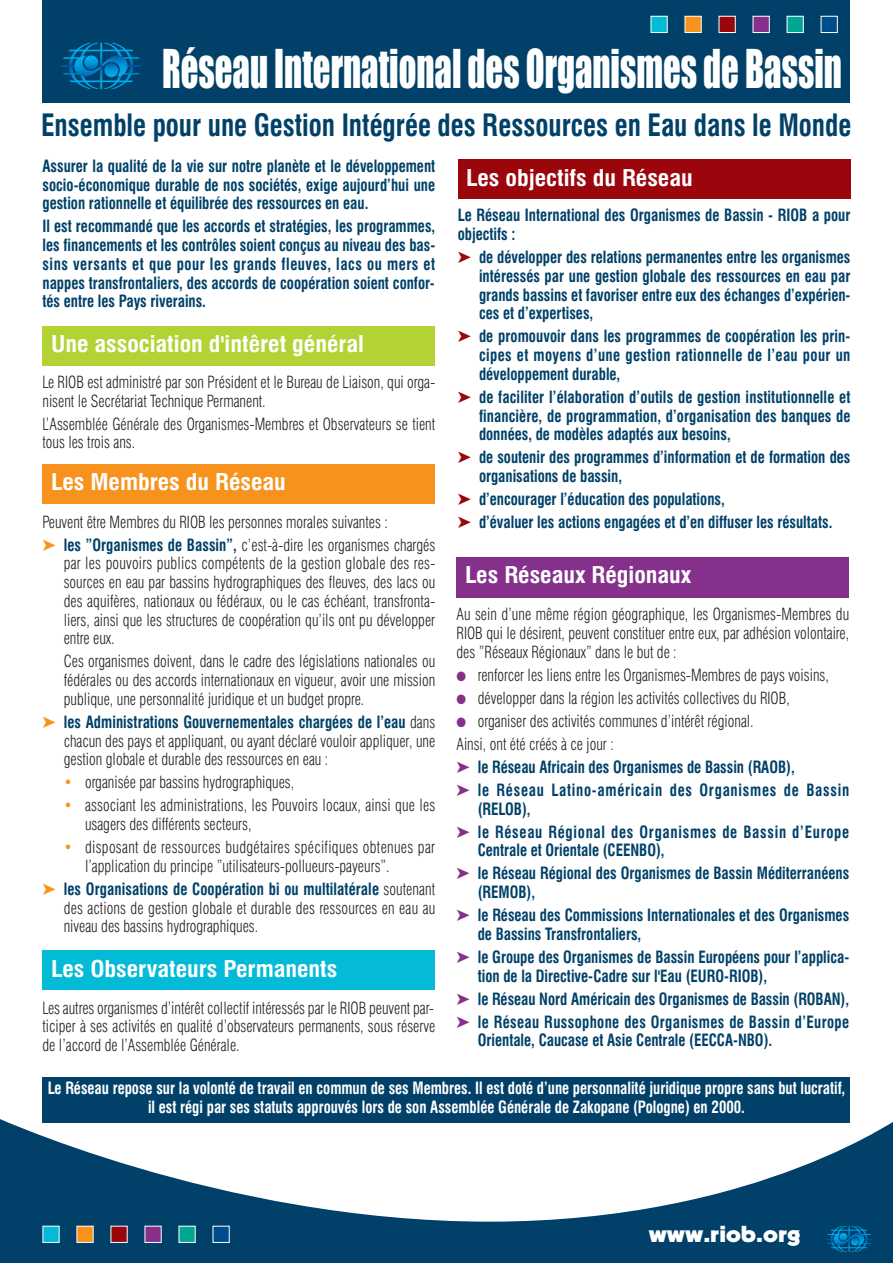
<style>
.page{position:relative;width:893px;height:1263px;background:#fff}
.page>*{position:absolute;margin:0;border:0;box-sizing:border-box;transform-origin:0 0}
.t1{font:49.5px "Impact";color:#fff;scale:.7 1}
.t2{font:700 condensed 30px "Swiss 721 BT";color:#014169;scale:.91 1}
.t3{font:700 condensed 22.5px "Swiss 721 BT";color:#fff;scale:1.07 1}
.t4{font:900 22.5px "Kabel";color:#fff;scale:1.15 1}
.t5{font:300 condensed 16.5px/18.8px "Swiss 721 BT";color:#231f20;text-align:justify;scale:.9 1}
.t6{font:700 condensed 16.5px/18.8px "Swiss 721 BT";color:#014169;scale:.9 1}
.t7{font:700 condensed 16.5px/23px "Swiss 721 BT";letter-spacing:.05em;color:#014169;scale:.9 1}
.t8{font:700 condensed 16.5px/18.8px "Swiss 721 BT";color:#fff;text-align:center;scale:.9 1}
.s1{color:#9a060b}
.s2{color:#85318c}
.s3{font-weight:300;color:#231f20}
.s4{color:#f7931d}
.s5{font-weight:700;color:#014169}
</style>
<div class="page">
<svg style="left:0;top:1113px;width:893px;height:150px;fill:#014169"></svg>
<svg style="left:826px;top:1225px;width:46px;height:27px"></svg>
<div style="left:43px;top:0;width:807px;height:102px;background:#014169"></div>
<div style="left:43px;top:326px;width:392px;height:40px;background:#b3d234"></div>
<div style="left:43px;top:1226px;width:16px;height:16px;background:#03bbd7"></div>
<div style="left:77px;top:1226px;width:16px;height:16px;background:#f7931d"></div>
<div style="left:111px;top:1226px;width:16px;height:16px;background:#9a060b"></div>
<div style="left:145px;top:1226px;width:16px;height:16px;background:#85318c"></div>
<div style="left:179px;top:1226px;width:16px;height:16px;background:#00a894"></div>
<div style="left:213px;top:1226px;width:16px;height:16px;background:#004d8c"></div>
<div style="left:213px;top:1226px;width:17px;height:17px;border:1px solid #fff"></div>
<div style="left:651px;top:17px;width:16px;height:15px;background:#03bbd7"></div>
<div style="left:651px;top:16px;width:17px;height:17px;border:1px solid #fff"></div>
<div style="left:685px;top:17px;width:16px;height:15px;background:#f7931d"></div>
<div style="left:685px;top:16px;width:17px;height:17px;border:1px solid #fff"></div>
<div style="left:719px;top:17px;width:16px;height:15px;background:#9a060b"></div>
<div style="left:719px;top:16px;width:17px;height:17px;border:1px solid #fff"></div>
<div style="left:753px;top:17px;width:16px;height:15px;background:#85318c"></div>
<div style="left:753px;top:16px;width:17px;height:17px;border:1px solid #fff"></div>
<div style="left:787px;top:17px;width:16px;height:15px;background:#00a894"></div>
<div style="left:787px;top:16px;width:17px;height:17px;border:1px solid #fff"></div>
<div style="left:821px;top:17px;width:16px;height:15px;background:#004d8c"></div>
<div style="left:821px;top:16px;width:17px;height:17px;border:1px solid #fff"></div>
<svg style="left:61px;top:43px;width:80px;height:46px"></svg>
<div style="left:43px;top:464px;width:392px;height:40px;background:#f7931d"></div>
<div style="left:43px;top:950px;width:392px;height:40px;background:#03bbd7"></div>
<div style="left:458px;top:159px;width:392px;height:40px;background:#9a060b"></div>
<div style="left:456px;top:557px;width:393px;height:40px;background:#85318c"></div>
<div style="left:43px;top:1077px;width:807px;height:46px;background:#014169"></div>
<h1 class="t1" style="left:162px;top:42px;width:972px">Réseau International des Organismes de Bassin</h1>
<h2 class="t2" style="left:41px;top:113px;width:892px">Ensemble pour une Gestion Intégrée des Ressources en Eau dans le Monde</h2>
<p class="t6" style="left:43px;top:158px;width:438px;text-align:justify">Assurer la qualité de la vie sur notre planète et le développement socio-économique durable de nos sociétés, exige aujourd’hui une gestion rationnelle et équilibrée des ressources en eau.</p>
<p class="t6" style="left:43px;top:218px;width:438px;text-align:justify">Il est recommandé que les accords et stratégies, les programmes, les financements et les contrôles soient conçus au niveau des bas&shy;sins versants et que pour les grands fleuves, lacs ou mers et nappes transfrontaliers, des accords de coopération soient confor&shy;tés entre les Pays riverains.</p>
<h3 class="t3" style="left:466px;top:169px;width:213px">Les objectifs du Réseau</h3>
<p class="t6" style="left:458px;top:207px;width:438px">Le Réseau International des Organismes de Bassin - RIOB a pour objectifs :</p>
<p class="t6" style="left:479px;top:249px;width:414px;text-align:justify;text-indent:-21px"><span class="s1">➤</span> de développer des relations permanentes entre les organismes intéressés par une gestion globale des ressources en eau par grands bassins et favoriser entre eux des échanges d’expérien&shy;ces et d’expertises,</p>
<p class="t6" style="left:479px;top:328px;width:414px;text-align:justify;text-indent:-21px"><span class="s1">➤</span> de promouvoir dans les programmes de coopération les prin&shy;cipes et moyens d’une gestion rationnelle de l’eau pour un développement durable,</p>
<p class="t6" style="left:479px;top:389px;width:414px;text-align:justify;text-indent:-21px"><span class="s1">➤</span> de faciliter l’élaboration d’outils de gestion institutionnelle et financière, de programmation, d’organisation des banques de données, de modèles adaptés aux besoins,</p>
<p class="t6" style="left:479px;top:449px;width:414px;text-indent:-21px"><span class="s1">➤</span> de soutenir des programmes d’information et de formation des organisations de bassin,</p>
<p class="t6" style="left:458px;top:489px;width:418px;line-height:23px"><span class="s1">➤</span> d’encourager l’éducation des populations,<br><span class="s1">➤</span> d’évaluer les actions engagées et d’en diffuser les résultats.</p>
<h3 class="t3" style="left:465px;top:566px;width:213px">Les Réseaux Régionaux</h3>
<p class="t5" style="left:456px;top:606px;width:438px">Au sein d’une même région géographique, les Organismes-Membres du RIOB qui le désirent, peuvent constituer entre eux, par adhésion volontaire, des ”Réseaux Régionaux” dans le but de :</p>
<p class="t5" style="left:456px;top:667px;width:415px"><span class="s2">●</span> renforcer les liens entre les Organismes-Membres de pays voisins,</p>
<p class="t5" style="left:456px;top:690px;width:372px"><span class="s2">●</span> développer dans la région les activités collectives du RIOB,</p>
<p class="t7" style="left:456px;top:711px;width:438px"><span class="s2">●</span> <span class="s3">organiser des activités communes d’intérêt régional.<br>Ainsi, ont été créés à ce jour :<br></span><span class="s2">➤</span> le Réseau Africain des Organismes de Bassin (RAOB),<br><span class="s2">➤</span> le Réseau Latino-américain des Organismes de Bassin</p>
<p class="t7" style="left:456px;top:798px;width:438px;text-indent:21px">(RELOB),<br><span class="s2">➤</span> le Réseau Régional des Organismes de Bassin d’Europe</p>
<p class="t6" style="left:456px;top:840px;width:438px;line-height:23px;text-indent:21px">Centrale et Orientale (CEENBO),<br><span class="s2">➤</span> le Réseau Régional des Organismes de Bassin Méditerranéens</p>
<p class="t6" style="left:456px;top:882px;width:438px;line-height:23px;text-indent:21px">(REMOB),<br><span class="s2">➤</span> le Réseau des Commissions Internationales et des Organismes</p>
<p class="t6" style="left:456px;top:924px;width:438px;line-height:23px;text-indent:21px">de Bassins Transfrontaliers,<br><span class="s2">➤</span> le Groupe des Organismes de Bassin Européens pour l’applica-</p>
<p class="t6" style="left:456px;top:965px;width:438px;line-height:23px;text-indent:21px">tion de la Directive-Cadre sur l'Eau (EURO-RIOB),<br><span class="s2">➤</span> le Réseau Nord Américain des Organismes de Bassin (ROBAN), <span class="s2">➤</span> le Réseau Russophone des Organismes de Bassin d’Europe</p>
<p class="t6" style="left:478px;top:1032px;width:329px">Orientale, Caucase et Asie Centrale (EECCA-NBO).</p>
<p class="t8" style="left:48px;top:1080px;width:888px">Le Réseau repose sur la volonté de travail en commun de ses Membres. Il est doté d’une personnalité juridique propre sans but lucratif, il est régi par ses statuts approuvés lors de son Assemblée Générale de Zakopane (Pologne) en 2000.</p>
<h3 class="t3" style="left:51px;top:335px;width:294px">Une association d'intêret général</h3>
<p class="t5" style="left:43px;top:374px;width:438px">Le RIOB est administré par son Président et le Bureau de Liaison, qui orga&shy;nisent le Secrétariat Technique Permanent.</p>
<p class="t5" style="left:43px;top:416px;width:438px">L’Assemblée Générale des Organismes-Membres et Observateurs se tient tous les trois ans.</p>
<h3 class="t3" style="left:51px;top:473px;width:221px">Les Membres du Réseau</h3>
<p class="t5" style="left:43px;top:511px;width:438px;line-height:23px">Peuvent être Membres du RIOB les personnes morales suivantes :<br><span class="s4">➤</span> <span class="s5">les ”Organismes de Bassin”,</span> c’est-à-dire les organismes chargés</p>
<p class="t5" style="left:64px;top:555px;width:414px">par les pouvoirs publics compétents de la gestion globale des res&shy;sources en eau par bassins hydrographiques des fleuves, des lacs ou des aquifères, nationaux ou fédéraux, ou le cas échéant, transfronta&shy;liers, ainsi que les structures de coopération qu’ils ont pu développer entre eux.</p>
<p class="t5" style="left:64px;top:653px;width:414px">Ces organismes doivent, dans le cadre des législations nationales ou fédérales ou des accords internationaux en vigueur, avoir une mission publique, une personnalité juridique et un budget propre.</p>
<p class="t5" style="left:64px;top:714px;width:414px;text-indent:-21px"><span class="s4">➤</span> <span class="s5">les Administrations Gouvernementales chargées de l’eau</span> dans chacun des pays et appliquant, ou ayant déclaré vouloir appliquer, une gestion globale et durable des ressources en eau :</p>
<p class="t5" style="left:64px;top:774px;width:258px"><span class="s4">•</span> organisée par bassins hydrographiques,</p>
<p class="t5" style="left:85px;top:797px;width:391px;text-indent:-21px"><span class="s4">•</span> associant les administrations, les Pouvoirs locaux, ainsi que les usagers des différents secteurs,</p>
<p class="t5" style="left:85px;top:839px;width:391px;text-indent:-21px"><span class="s4">•</span> disposant de ressources budgétaires spécifiques obtenues par l’application du principe ”utilisateurs-pollueurs-payeurs”.</p>
<p class="t5" style="left:64px;top:881px;width:414px;text-indent:-21px"><span class="s4">➤</span> <span class="s5">les Organisations de Coopération bi ou multilatérale</span> soutenant des actions de gestion globale et durable des ressources en eau au niveau des bassins hydrographiques.</p>
<h3 class="t3" style="left:51px;top:960px;width:269px">Les Observateurs Permanents</h3>
<p class="t5" style="left:43px;top:1000px;width:438px">Les autres organismes d’intérêt collectif intéressés par le RIOB peuvent par&shy;ticiper à ses activités en qualité d’observateurs permanents, sous réserve de l’accord de l’Assemblée Générale.</p>
<h3 class="t4" style="left:649px;top:1226px;width:134px">www.riob.org</h3>
</div>
